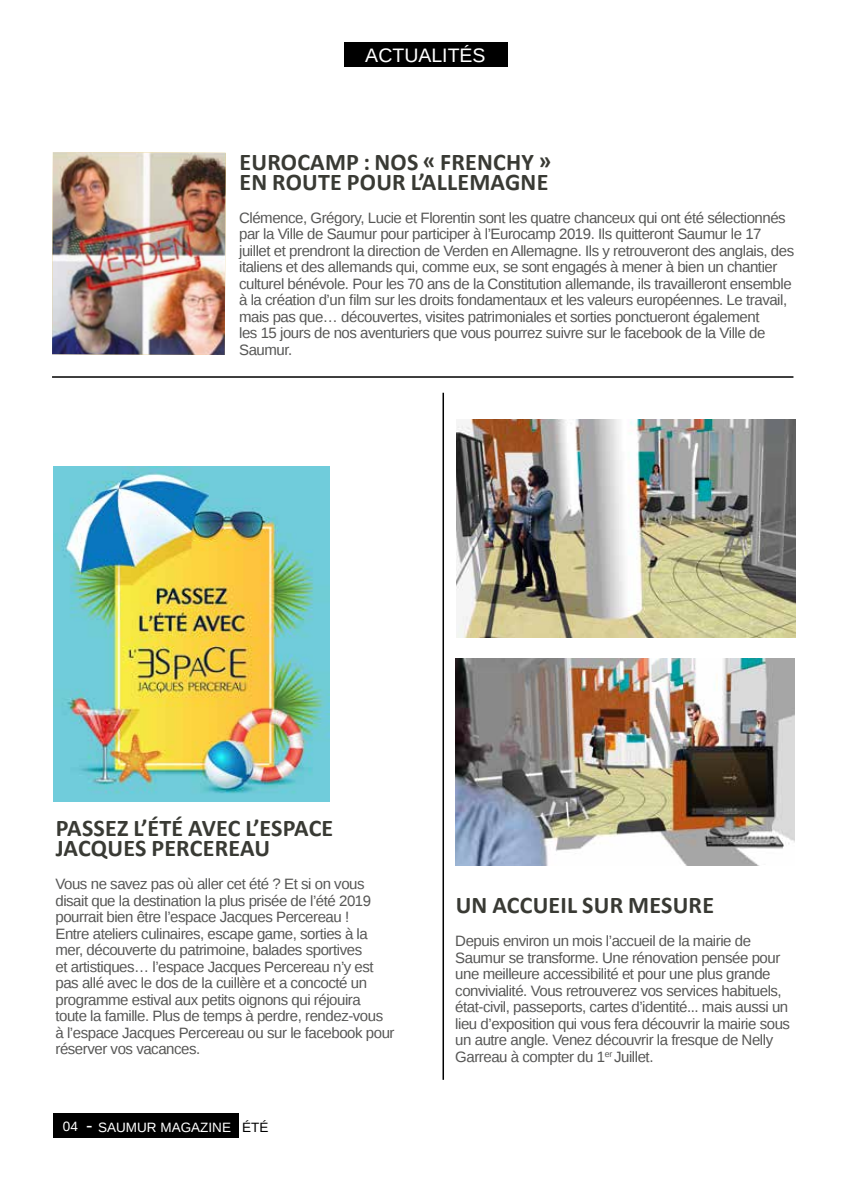
<style>
.page{position:relative;width:851px;height:1191px;background:#fff}
.page>*{position:absolute;margin:0;border:0;box-sizing:border-box;transform-origin:0 0}
.t1{font:700 24px/19.5px "Calibri";letter-spacing:.01em;color:#393a34}
.t2{font:19.5px "Liberation Sans";color:#fff}
.t3{font:15px/16.5px "Liberation Sans";letter-spacing:-.03em;color:#575756}
.t4{font:13.5px "Liberation Sans";color:#fff}
.s1{font-size:19.5px}
.s2{color:#000}
</style>
<div class="page">
<div style="left:54px;top:1113px;width:185px;height:24px;background:#000"></div>
<div style="left:343px;top:42px;width:164px;height:24px;background:#000"></div>
<hr style="left:442px;top:393px;width:2px;height:686px;background:#000">
<hr style="left:52px;top:376px;width:741px;height:2px;background:#000">
<img style="left:54px;top:466px;width:275px;height:335px">
<img style="left:52px;top:152px;width:174px;height:203px">
<img style="left:455px;top:658px;width:339px;height:207px">
<img style="left:456px;top:419px;width:339px;height:219px">
<h2 class="t2" style="left:365px;top:44px;width:122px">ACTUALITÉS</h2>
<h1 class="t1" style="left:239px;top:151px;width:313px">EUROCAMP : NOS « FRENCHY »<br>EN ROUTE POUR L’ALLEMAGNE</h1>
<p class="t3" style="left:239px;top:210px;width:556px">Clémence, Grégory, Lucie et Florentin sont les quatre chanceux qui ont été sélectionnés par la Ville de Saumur pour participer à l’Eurocamp 2019. Ils quitteront Saumur le 17 juillet et prendront la direction de Verden en Allemagne. Ils y retrouveront des anglais, des italiens et des allemands qui, comme eux, se sont engagés à mener à bien un chantier culturel bénévole. Pour les 70 ans de la Constitution allemande, ils travailleront ensemble à la création d’un film sur les droits fondamentaux et les valeurs européennes. Le travail, mais pas que… découvertes, visites patrimoniales et sorties ponctueront également<br>les 15 jours de nos aventuriers que vous pourrez suivre sur le facebook de la Ville de Saumur.</p>
<h1 class="t1" style="left:56px;top:817px;width:279px">PASSEZ L’ÉTÉ AVEC L’ESPACE<br>JACQUES PERCEREAU</h1>
<p class="t3" style="left:55px;top:876px;width:340px">Vous ne savez pas où aller cet été ? Et si on vous disait que la destination la plus prisée de l’été 2019 pourrait bien être l’espace Jacques Percereau !<br>Entre ateliers culinaires, escape game, sorties à la mer, découverte du patrimoine, balades sportives<br>et artistiques… l’espace Jacques Percereau n’y est pas allé avec le dos de la cuillère et a concocté un programme estival aux petits oignons qui réjouira toute la famille. Plus de temps à perdre, rendez-vous à l’espace Jacques Percereau ou sur le facebook pour réserver vos vacances.</p>
<p class="t4" style="left:63px;top:1119px;width:207px">04 <span class="s1">-</span> SAUMUR MAGAZINE <span class="s2">ÉTÉ</span></p>
<h1 class="t1" style="left:455px;top:894px;width:260px">UN ACCUEIL SUR MESURE</h1>
<p class="t3" style="left:455px;top:933px;width:336px">Depuis environ un mois l’accueil de la mairie de Saumur se transforme. Une rénovation pensée pour une meilleure accessibilité et pour une plus grande convivialité. Vous retrouverez vos services habituels, état-civil, passeports, cartes d’identité... mais aussi un lieu d’exposition qui vous fera découvrir la mairie sous un autre angle. Venez découvrir la fresque de Nelly Garreau à compter du 1<sup>er</sup> Juillet.</p>
</div>
